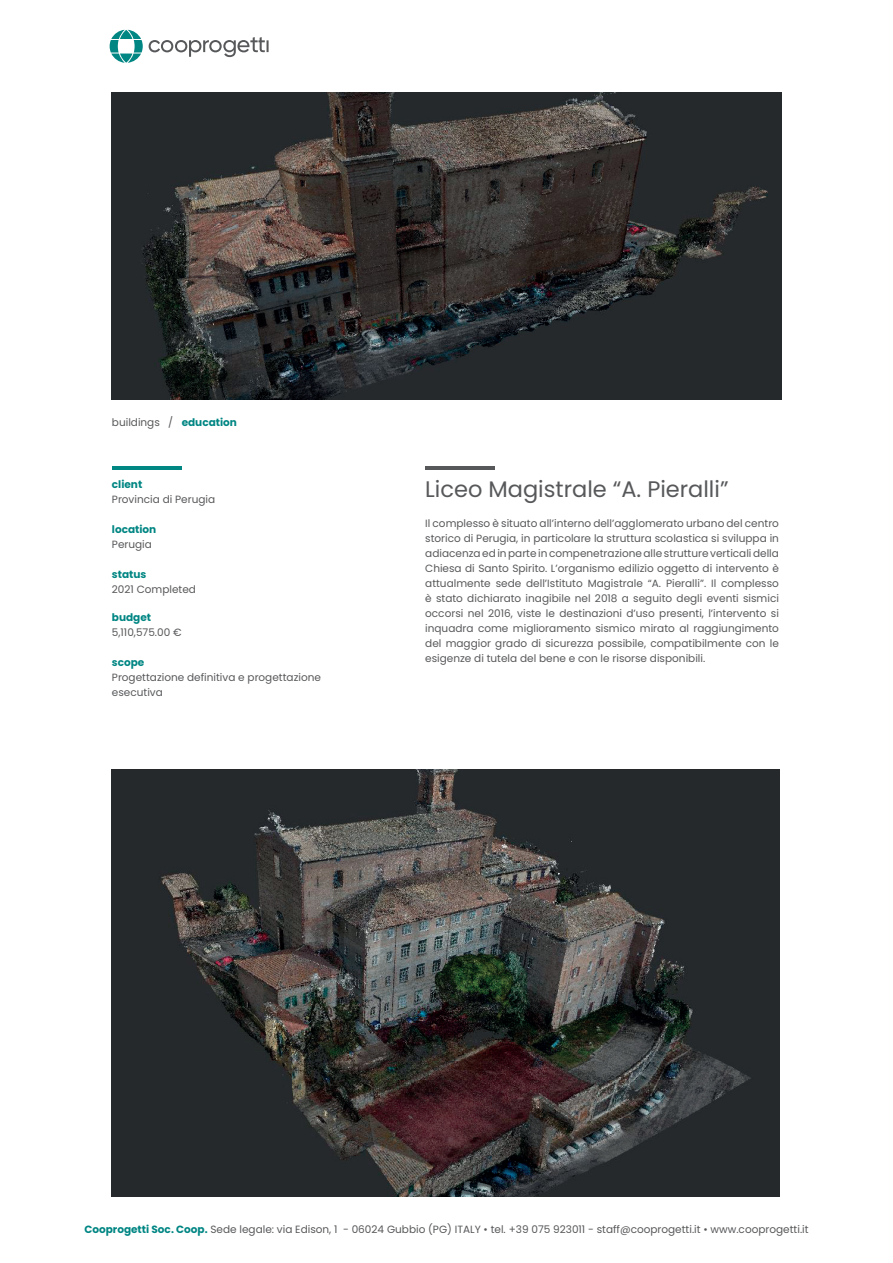
<style>
.page{position:relative;width:893px;height:1263px;background:#fff}
.page>*{position:absolute;margin:0;border:0;box-sizing:border-box;transform-origin:0 0}
.t1{font:22.5px "Poppins";color:#57585a}
.t2{font:10.5px/15px "Poppins";color:#57585a}
.t3{font:700 10.5px "Poppins";color:#008683}
.s1{font-weight:700;color:#008683}
</style>
<div class="page">
<svg style="left:149px;top:37px;width:120px;height:20px"></svg>
<svg style="left:110px;top:30px;width:33px;height:33px"></svg>
<img style="left:112px;top:93px;width:669px;height:307px">
<hr style="left:425px;top:466px;width:70px;height:3px;background:#57585a">
<hr style="left:112px;top:466px;width:70px;height:3px;background:#008683">
<img style="left:112px;top:770px;width:667px;height:427px">
<p class="t2" style="left:112px;top:415px;width:127px">buildings / <span class="s1">education</span></p>
<p class="t3" style="left:112px;top:479px;width:32px">client</p>
<p class="t2" style="left:112px;top:492px;width:105px">Provincia di Perugia</p>
<p class="t3" style="left:112px;top:524px;width:46px">location</p>
<p class="t2" style="left:112px;top:537px;width:42px">Perugia</p>
<p class="t3" style="left:112px;top:569px;width:36px">status</p>
<p class="t2" style="left:112px;top:582px;width:86px">2021 Completed</p>
<p class="t3" style="left:112px;top:611px;width:41px">budget</p>
<p class="t2" style="left:112px;top:625px;width:71px">5,110,575.00 €</p>
<p class="t3" style="left:112px;top:656px;width:34px">scope</p>
<p class="t2" style="left:112px;top:670px;width:211px">Progettazione definitiva e progettazione esecutiva</p>
<h1 class="t1" style="left:425px;top:476px;width:305px">Liceo Magistrale “A. Pieralli”</h1>
<p class="t2" style="left:425px;top:515px;width:355px;text-align:justify">Il complesso è situato all’interno dell’agglomerato urbano del centro storico di Perugia, in particolare la struttura scolastica si sviluppa in adiacenza ed in parte in compenetrazione alle strutture verticali della Chiesa di Santo Spirito. L’organismo edilizio oggetto di intervento è attualmente sede dell’Istituto Magistrale “A. Pieralli”. Il complesso è stato dichiarato inagibile nel 2018 a seguito degli eventi sismici occorsi nel 2016, viste le destinazioni d’uso presenti, l’intervento si inquadra come miglioramento sismico mirato al raggiungimento del maggior grado di sicurezza possibile, compatibilmente con le esigenze di tutela del bene e con le risorse disponibili.</p>
<p class="t2" style="left:84px;top:1222px;width:726px"><span class="s1">Cooprogetti Soc. Coop.</span> Sede legale: via Edison, 1 - 06024 Gubbio (PG) ITALY • tel. +39 075 923011 - staff@cooprogetti.it • www.cooprogetti.it</p>
</div>
